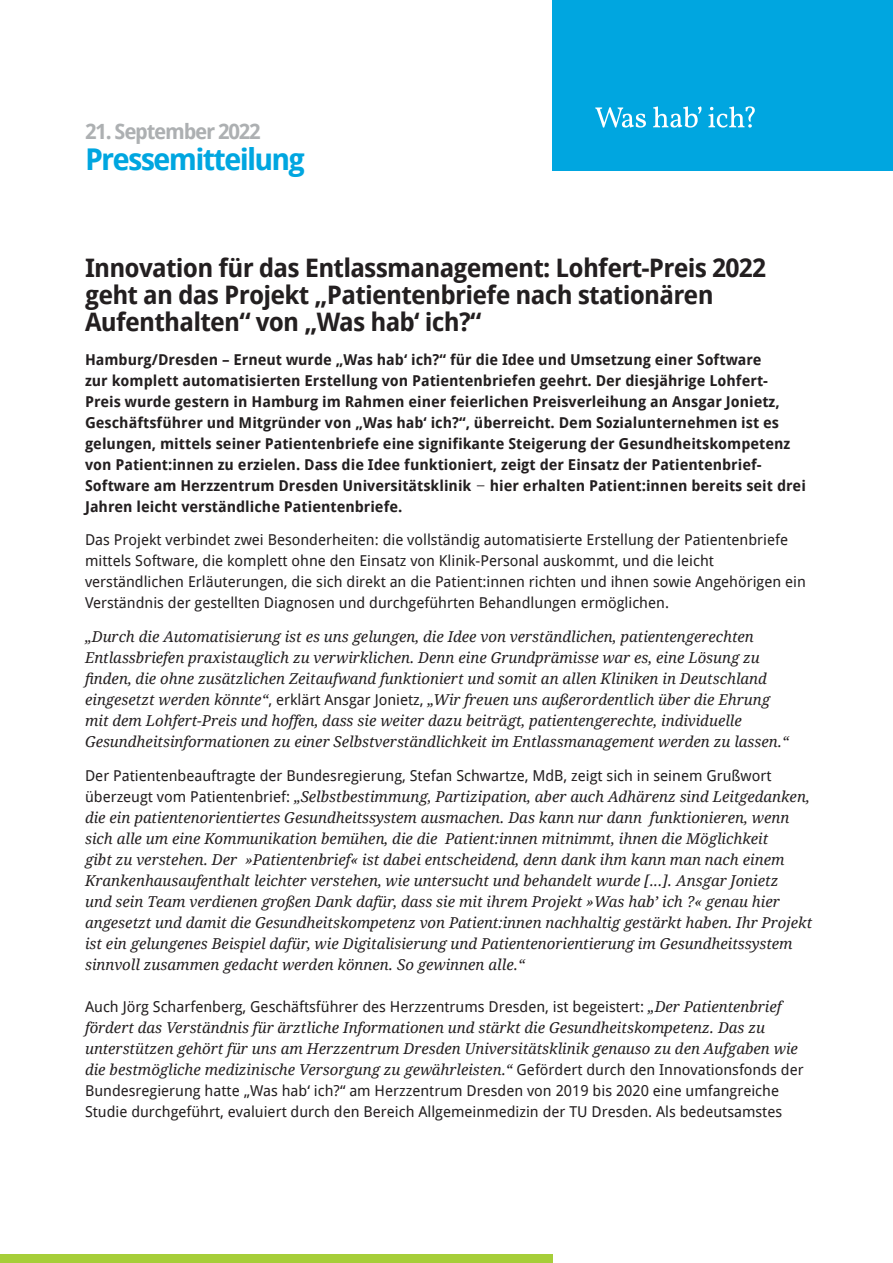
<style>
.page{position:relative;width:893px;height:1263px;background:#fff}
.page>*{position:absolute;margin:0;border:0;box-sizing:border-box;transform-origin:0 0}
.t1{font:700 30px "Droid Sans";letter-spacing:-.06em;color:#00a6e0}
.text{font:700 25.5px/27px "Droid Sans";letter-spacing:-.03em;color:#231f20}
.t2{font:700 21px "Droid Sans";letter-spacing:-.06em;color:#adb0b2}
.text-2{font:italic 15px/21px "Droid Serif";color:#231f20}
.text-3{font:15px/21px "Droid Sans";color:#231f20}
.text-4{font:700 15px/21px "Droid Sans";color:#231f20}
.s1{font-family:"Museo Slab 300";font-weight:400}
.s2{font-family:"Droid Sans";font-style:normal}
.s3{font-family:"Droid Serif";font-style:italic}
</style>
<div class="page">
<div style="left:553px;top:0;width:340px;height:170px;background:#00a6e0"></div>
<svg style="left:595px;top:106px;width:160px;height:22px"></svg>
<div style="left:0;top:1254px;width:553px;height:9px;background:#a6ce39"></div>
<p class="t2" style="left:85px;top:118px;width:177px">21. September 2022</p>
<p class="t1" style="left:85px;top:140px;width:222px">Pressemitteilung</p>
<p class="text" style="left:85px;top:254px;width:682px">Innovation für das Entlassmanagement: Lohfert-Preis 2022 geht an das Projekt „Patientenbriefe nach stationären<br>Aufenthalten“ von „Was hab‘ ich?“</p>
<p class="text-4" style="left:85px;top:349px;width:722px">Hamburg/Dresden – Erneut wurde „Was hab‘ ich?“ für die Idee und Umsetzung einer Software<br>zur komplett automatisierten Erstellung von Patientenbriefen geehrt. Der diesjährige Lohfert-Preis wurde gestern in Hamburg im Rahmen einer feierlichen Preisverleihung an Ansgar Jonietz, Geschäftsführer und Mitgründer von „Was hab‘ ich?“, überreicht. Dem Sozialunternehmen ist es gelungen, mittels seiner Patientenbriefe eine signifikante Steigerung der Gesundheitskompetenz von Patient:innen zu erzielen. Dass die Idee funktioniert, zeigt der Einsatz der Patientenbrief-Software am Herzzentrum Dresden Universitätsklinik <span class="s1">–</span> hier erhalten Patient:innen bereits seit drei Jahren leicht verständliche Patientenbriefe.</p>
<p class="text-3" style="left:85px;top:529px;width:722px">Das Projekt verbindet zwei Besonderheiten: die vollständig automatisierte Erstellung der Patientenbriefe mittels Software, die komplett ohne den Einsatz von Klinik-Personal auskommt, und die leicht verständlichen Erläuterungen, die sich direkt an die Patient:innen richten und ihnen sowie Angehörigen ein Verständnis der gestellten Diagnosen und durchgeführten Behandlungen ermöglichen.</p>
<p class="text-2" style="left:85px;top:626px;width:705px">„Durch die Automatisierung ist es uns gelungen, die Idee von verständlichen, patientengerechten Entlassbriefen praxistauglich zu verwirklichen. Denn eine Grundprämisse war es, eine Lösung zu finden, die ohne zusätzlichen Zeitaufwand funktioniert und somit an allen Kliniken in Deutschland eingesetzt werden könnte“<span class="s2">, erklärt Ansgar Jonietz,</span> „Wir freuen uns außerordentlich über die Ehrung mit dem Lohfert-Preis und hoffen, dass sie weiter dazu beiträgt, patientengerechte, individuelle Gesundheitsinformationen zu einer Selbstverständlichkeit im Entlassmanagement werden zu lassen.“</p>
<p class="text-2" style="left:85px;top:765px;width:729px"><span class="s2">Der Patientenbeauftragte der Bundesregierung, Stefan Schwartze, MdB, zeigt sich in seinem Grußwort überzeugt vom Patientenbrief:</span> „Selbstbestimmung, Partizipation, aber auch Adhärenz sind Leitgedanken, die ein patientenorientiertes Gesundheitssystem ausmachen. Das kann nur dann funktionieren, wenn sich alle um eine Kommunikation bemühen, die die Patient:innen mitnimmt, ihnen die Möglichkeit<br>gibt zu verstehen. Der »Patientenbrief« ist dabei entscheidend, denn dank ihm kann man nach einem Krankenhausaufenthalt leichter verstehen, wie untersucht und behandelt wurde [...]. Ansgar Jonietz<br>und sein Team verdienen großen Dank dafür, dass sie mit ihrem Projekt »Was hab’ ich ?« genau hier angesetzt und damit die Gesundheitskompetenz von Patient:innen nachhaltig gestärkt haben. Ihr Projekt ist ein gelungenes Beispiel dafür, wie Digitalisierung und Patientenorientierung im Gesundheitssystem sinnvoll zusammen gedacht werden können. So gewinnen alle.“</p>
<p class="text-3" style="left:85px;top:996px;width:720px">Auch Jörg Scharfenberg, Geschäftsführer des Herzzentrums Dresden, ist begeistert: <span class="s3">„Der Patientenbrief fördert das Verständnis für ärztliche Informationen und stärkt die Gesundheitskompetenz. Das zu unterstützen gehört für uns am Herzzentrum Dresden Universitätsklinik genauso zu den Aufgaben wie die bestmögliche medizinische Versorgung zu gewährleisten.“</span> Gefördert durch den Innovationsfonds der Bundesregierung hatte „Was hab‘ ich?“ am Herzzentrum Dresden von 2019 bis 2020 eine umfangreiche Studie durchgeführt, evaluiert durch den Bereich Allgemeinmedizin der TU Dresden. Als bedeutsamstes</p>
</div>
